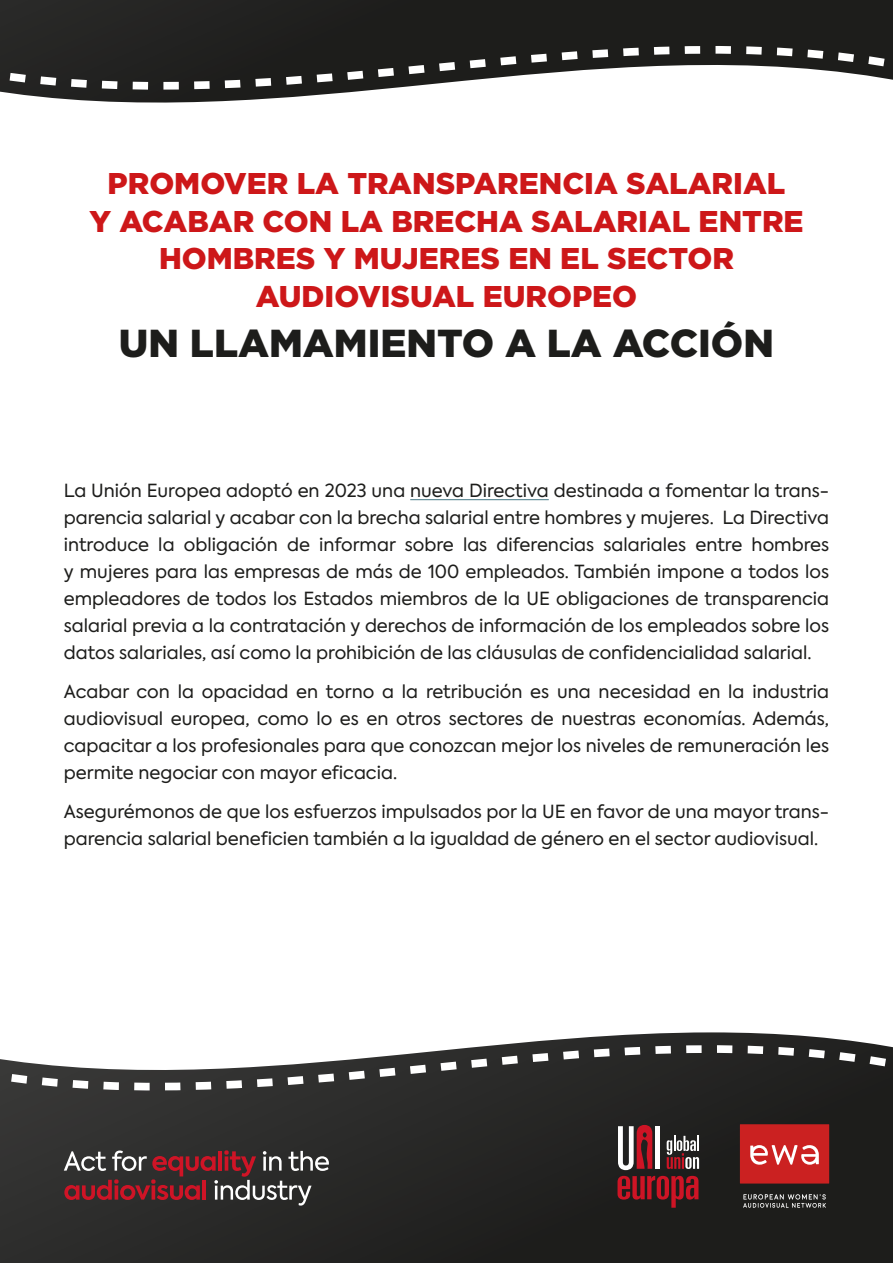
<style>
.page{position:relative;width:893px;height:1263px;background:#fff}
.page>*{position:absolute;margin:0;border:0;box-sizing:border-box;transform-origin:0 0}
.t1{font:900 39px "Gotham";color:#1d1d1b}
.t2{font:900 30px/37.5px "Gotham";color:#cd1719;text-align:center}
.t3{font:18px/27px "Axiforma";color:#1d1d1b;text-align:justify}
</style>
<div class="page">
<svg style="left:0;top:1133px;width:893px;height:130px;background:#242322"></svg>
<svg style="left:0;top:1032px;width:893px;height:101px"></svg>
<svg style="left:667px;top:1136px;width:32px;height:33px"></svg>
<div style="left:655px;top:1126px;width:5px;height:43px;background:#fff"></div>
<svg style="left:618px;top:1125px;width:34px;height:45px"></svg>
<svg style="left:617px;top:1176px;width:81px;height:32px;background:#6e181f"></svg>
<div style="left:740px;top:1124px;width:89px;height:59px;background:#cb2121"></div>
<svg style="left:743px;top:1194px;width:83px;height:14px"></svg>
<svg style="left:750px;top:1145px;width:69px;height:20px"></svg>
<svg style="left:64px;top:1150px;width:265px;height:55px;background:#5a3e40"></svg>
<svg style="left:0;top:0;width:893px;height:5px;background:#20201e"></svg>
<svg style="left:0;top:5px;width:893px;height:98px"></svg>
<hr style="left:410px;top:499px;width:139px;height:1px;background:#467886">
<p class="t2" style="left:89px;top:164px;width:716px">PROMOVER LA TRANSPARENCIA SALARIAL<br>Y ACABAR CON LA BRECHA SALARIAL ENTRE<br>HOMBRES Y MUJERES EN EL SECTOR<br>AUDIOVISUAL EUROPEO</p>
<p class="t1" style="left:119px;top:316px;width:656px">UN LLAMAMIENTO A LA ACCIÓN</p>
<p class="t3" style="left:64px;top:477px;width:767px">La Unión Europea adoptó en 2023 una nueva Directiva destinada a fomentar la trans&shy;parencia salarial y acabar con la brecha salarial entre hombres y mujeres. La Directiva introduce la obligación de informar sobre las diferencias salariales entre hombres y mujeres para las empresas de más de 100 empleados. También impone a todos los empleadores de todos los Estados miembros de la UE obligaciones de transparencia salarial previa a la contratación y derechos de información de los empleados sobre los datos salariales, así como la prohibición de las cláusulas de confidencialidad salarial.</p>
<p class="t3" style="left:64px;top:678px;width:767px">Acabar con la opacidad en torno a la retribución es una necesidad en la industria audiovisual europea, como lo es en otros sectores de nuestras economías. Además, capacitar a los profesionales para que conozcan mejor los niveles de remuneración les permite negociar con mayor eficacia.</p>
<p class="t3" style="left:64px;top:798px;width:767px">Asegurémonos de que los esfuerzos impulsados por la UE en favor de una mayor trans&shy;parencia salarial beneficien también a la igualdad de género en el sector audiovisual.</p>
</div>
